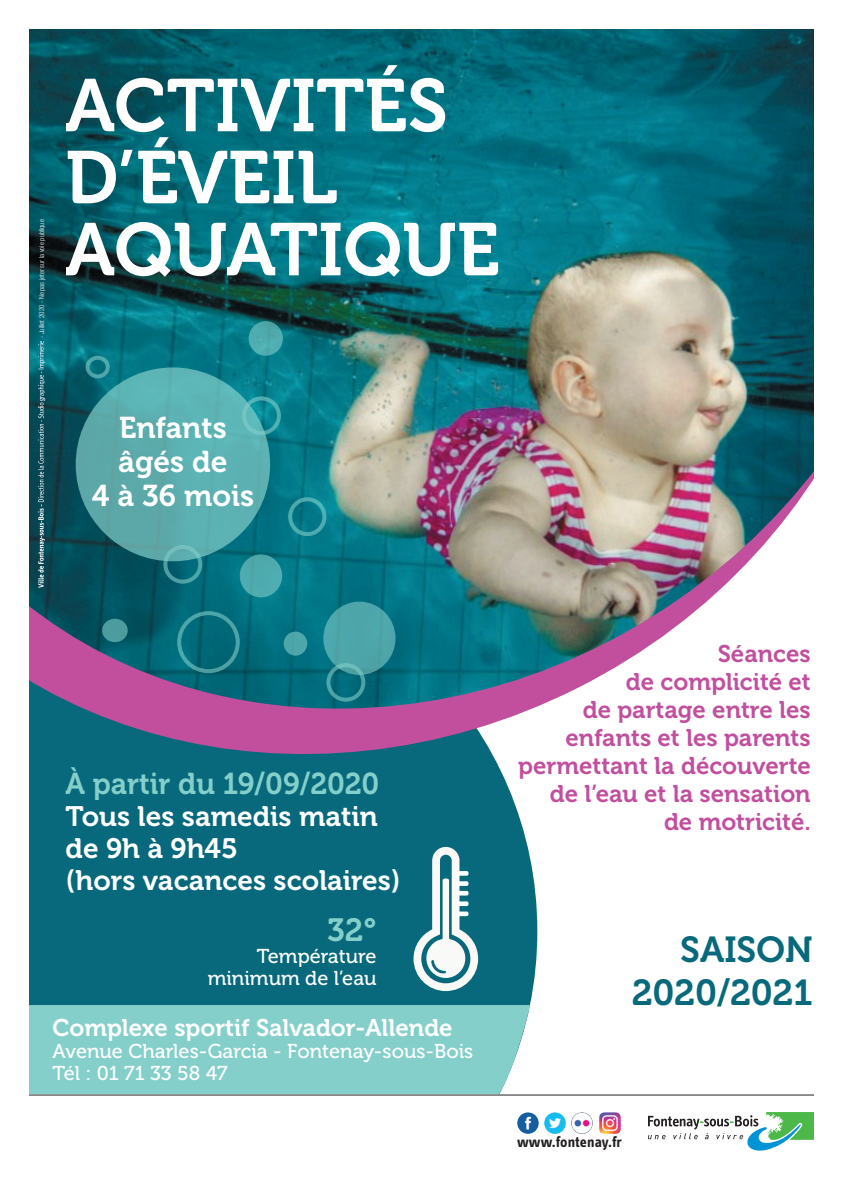
<style>
.page{position:relative;width:842px;height:1191px;background:#fff}
.page>*{position:absolute;margin:0;border:0;box-sizing:border-box;transform-origin:0 0}
.t1{font:74px/72px "Museo 700";color:#fff}
.t2{font:36px/43.2px "Museo 700";color:#07697b;text-align:right}
.t3{font:32px "Museo 700";color:#84cfca}
.t4{font:30px/34px "Museo 700";color:#fff;text-align:center}
.t5{font:30px "Museo 700";color:#84cfca}
.t6{font:28px/32px "Museo 700";color:#fff}
.t7{font:24px/28px "Museo 700";color:#c24e9e;text-align:right}
.t8{font:24px "Museo 700";color:#fff}
.t9{font:20px/22px "Museo 500";color:#fff}
.t10{font:700 15.4px "Info Text";letter-spacing:.005em;color:#231f20}
.t11{font:300 condensed 7px "Helvetica Neue";color:#fff}
</style>
<div class="page">
<div style="left:29px;top:826px;width:508px;height:179px;background:#07697b"></div>
<div style="left:29px;top:777px;width:493px;height:49px;background:#07697b"></div>
<div style="left:29px;top:1005px;width:501px;height:89px;background:#84cfca"></div>
<img style="left:29px;top:29px;width:785px;height:748px">
<svg style="left:648px;top:1112px;width:166px;height:39px"></svg>
<hr style="left:28px;top:1094px;width:786px;height:1px;background:#231f20">
<div style="left:76px;top:367px;width:194px;height:194px;background:#5cb0b1;border-radius:50%"></div>
<div style="left:240px;top:554px;width:42px;height:43px;background:#4eabae;border-radius:50%"></div>
<div style="left:323px;top:601px;width:72px;height:74px;background:#4da6aa;border-radius:50%"></div>
<svg style="left:249px;top:321px;width:34px;height:35px"></svg>
<div style="left:242px;top:396px;width:39px;height:39px;border:4px solid #84cfca;border-radius:50%"></div>
<div style="left:163px;top:545px;width:39px;height:38px;border:4px solid #84cfca;border-radius:50%"></div>
<div style="left:326px;top:663px;width:39px;height:38px;border:4px solid #84cfca;border-radius:50%"></div>
<div style="left:177px;top:611px;width:63px;height:62px;border:4px solid #84cfca;border-radius:50%"></div>
<div style="left:86px;top:356px;width:24px;height:22px;border:4px solid #84cfca;border-radius:50%"></div>
<div style="left:288px;top:497px;width:38px;height:39px;border:4px solid #84cfca;border-radius:50%"></div>
<div style="left:104px;top:621px;width:22px;height:19px;background:#4d9b9f;border-radius:50%"></div>
<div style="left:102px;top:619px;width:26px;height:23px;border:4px solid #84cfca;border-radius:50%"></div>
<img style="left:29px;top:333px;width:23px;height:271px">
<svg style="left:413px;top:847px;width:65px;height:144px"></svg>
<svg style="left:456px;top:871px;width:13px;height:4px"></svg>
<div style="left:456px;top:881px;width:13px;height:5px;background:#fff;border-radius:2px"></div>
<hr style="left:456px;top:891px;width:13px;height:4px;background:#fff;border-radius:2px">
<div style="left:456px;top:901px;width:13px;height:5px;background:#fff;border-radius:2px"></div>
<div style="left:456px;top:911px;width:13px;height:5px;background:#fff;border-radius:2px"></div>
<div style="left:284px;top:631px;width:23px;height:24px;background:#4da6aa;border-radius:50%"></div>
<img style="left:517px;top:1112px;width:21px;height:21px">
<img style="left:571px;top:1112px;width:21px;height:21px">
<img style="left:599px;top:1112px;width:21px;height:21px">
<img style="left:544px;top:1112px;width:22px;height:21px">
<p class="t11" style="left:38px;top:338px;width:120px;rotate:-90deg">- Juillet 2020 - Ne pas jeter sur la voie publique</p>
<h1 class="t1" style="left:65px;top:71px;width:436px">ACTIVITÉS<br>D’ÉVEIL<br>AQUATIQUE</h1>
<p class="t4" style="left:92px;top:411px;width:164px">Enfants âgés de<br>4 à 36 mois</p>
<p class="t5" style="left:66px;top:767px;width:315px">À partir du 19/09/2020</p>
<p class="t6" style="left:66px;top:800px;width:337px">Tous les samedis matin de 9h à 9h45<br>(hors vacances scolaires)</p>
<h3 class="t3" style="left:327px;top:912px;width:51px">32°</h3>
<p class="t9" style="left:208px;top:945px;width:170px;text-align:right">Température minimum de l’eau</p>
<p class="t8" style="left:53px;top:1014px;width:402px">Complexe sportif Salvador-Allende</p>
<p class="t9" style="left:53px;top:1040px;width:422px">Avenue Charles-Garcia - Fontenay-sous-Bois<br>Tél : 01 71 33 58 47</p>
<p class="t7" style="left:518px;top:639px;width:294px">Séances<br>de complicité et<br>de partage entre les enfants et les parents permettant la découverte de l’eau et la sensation de motricité.</p>
<h2 class="t2" style="left:632px;top:928px;width:182px">SAISON<br>2020/2021</h2>
<p class="t10" style="left:517px;top:1133px;width:107px">www.fontenay.fr</p>
</div>
